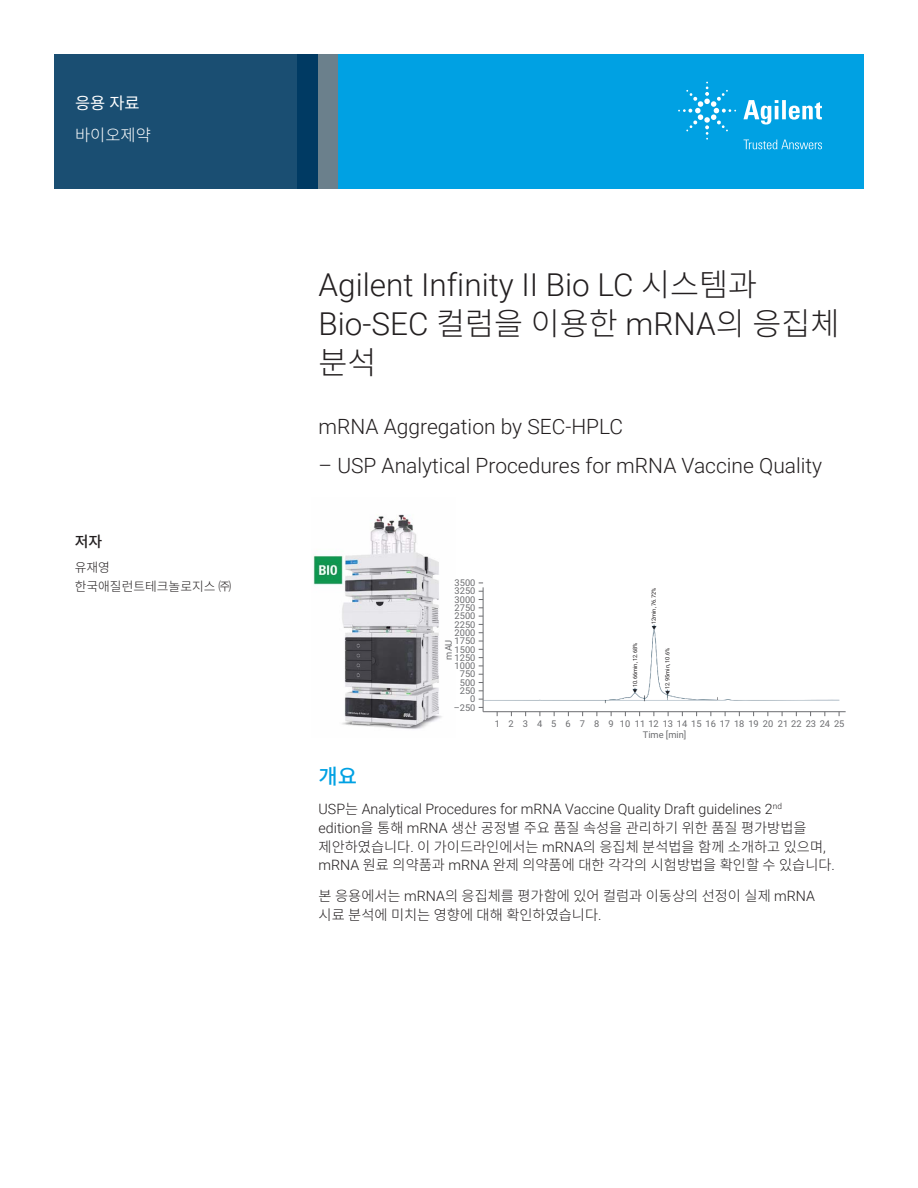
<style>
.page{position:relative;width:918px;height:1188px;background:#fff}
.page>*{position:absolute;margin:0;border:0;box-sizing:border-box;transform-origin:0 0}
.t1{font:300 31.5px/39px "Roboto";color:#231f20}
.t2{font:300 31.5px "Noto Sans CJ Kkr";color:#231f20}
.t3{font:300 21px "Roboto";color:#231f20}
.t4{font:500 21px "Noto Sans CJ Kkr";color:#00a1e3}
.t5{font:300 16.5px "Noto Sans CJ Kkr";color:#fff}
.t6{font:16.5px "Noto Sans CJ Kkr";color:#fff}
.t7{font:500 15px "Noto Sans CJ Kkr";color:#231f20}
.t8{font:300 14.25px/18.8px "Noto Sans CJ Kkr";color:#231f20}
.t9{font:300 14.25px "Roboto";color:#231f20}
.t10{font:300 12.75px/18.8px "Noto Sans CJ Kkr";color:#231f20}
.t11{font:9.3px/11.7px "Roboto";color:#6c6d70}
.t12{font:5.7px "Roboto";color:#231f20}
.s1{font-family:"Noto Sans CJ Kkr"}
.s2{font-family:"Roboto"}
</style>
<div class="page">
<div style="left:297px;top:54px;width:567px;height:135px;background:#00a1e3"></div>
<div style="left:54px;top:54px;width:243px;height:135px;background:#1a4e72"></div>
<div style="left:317px;top:54px;width:21px;height:135px;background:#6b808c"></div>
<div style="left:297px;top:54px;width:20px;height:135px;background:#003a63"></div>
<img style="left:313px;top:514px;width:129px;height:215px">
<img style="left:478px;top:582px;width:368px;height:135px">
<hr style="left:483px;top:711px;width:363px;height:1px;background:#6c6d70">
<hr style="left:483px;top:587px;width:1px;height:125px;background:#6c6d70">
<svg style="left:743px;top:100px;width:79px;height:25px"></svg>
<svg style="left:678px;top:82px;width:58px;height:58px"></svg>
<svg style="left:744px;top:140px;width:78px;height:9px"></svg>
<p class="t6" style="left:75px;top:93px;width:66px">응용 자료</p>
<p class="t5" style="left:75px;top:126px;width:77px">바이오제약</p>
<p class="t7" style="left:75px;top:533px;width:29px">저자</p>
<p class="t10" style="left:75px;top:558px;width:158px">유재영 한국애질런트테크놀로지스 ㈜</p>
<h1 class="t1" style="left:319px;top:264px;width:522px">Agilent Infinity II Bio LC <span class="s1">시스템과<br></span>Bio-SEC <span class="s1">컬럼을 이용한</span> mRNA<span class="s1">의 응집체</span></h1>
<h1 class="t2" style="left:319px;top:345px;width:59px">분석</h1>
<h2 class="t3" style="left:319px;top:411px;width:306px">mRNA Aggregation by SEC-HPLC</h2>
<h2 class="t3" style="left:319px;top:450px;width:505px">– USP Analytical Procedures for mRNA Vaccine Quality</h2>
<p class="t11" style="left:455px;top:577px;width:22px">3500</p>
<p class="t11" style="left:455px;top:585px;width:22px">3250</p>
<p class="t11" style="left:455px;top:593px;width:22px">3000</p>
<p class="t11" style="left:455px;top:602px;width:22px">2750</p>
<p class="t11" style="left:455px;top:610px;width:22px">2500</p>
<p class="t11" style="left:455px;top:618px;width:22px">2250</p>
<p class="t11" style="left:455px;top:626px;width:22px">2000</p>
<p class="t11" style="left:455px;top:635px;width:22px">1750</p>
<p class="t11" style="left:442px;top:660px;width:22px;rotate:-90deg">mAU</p>
<p class="t12" style="left:631px;top:687px;width:46px;rotate:-90deg">10.66min, 12.68%</p>
<p class="t11" style="left:455px;top:643px;width:22px">1500</p>
<p class="t11" style="left:455px;top:651px;width:22px">1250</p>
<p class="t11" style="left:455px;top:660px;width:22px">1000</p>
<p class="t11" style="left:460px;top:668px;width:17px">750</p>
<p class="t11" style="left:460px;top:676px;width:17px">500</p>
<p class="t11" style="left:460px;top:685px;width:17px">250</p>
<p class="t11" style="left:470px;top:693px;width:7px">0</p>
<p class="t11" style="left:454px;top:701px;width:23px">–250</p>
<p class="t12" style="left:650px;top:624px;width:39px;rotate:-90deg">12min, 76.72%</p>
<p class="t12" style="left:664px;top:689px;width:43px;rotate:-90deg">12.95min, 10.6%</p>
<p class="t11" style="left:495px;top:717px;width:7px">1</p>
<p class="t11" style="left:643px;top:717px;width:203px;text-indent:-134px">2 3 4 5 6 7 8 9 10 11 12 13 14 15 16 17 18 19 20 21 22 23 24 25<br>Time [min]</p>
<h2 class="t4" style="left:319px;top:764px;width:40px">개요</h2>
<p class="t9" style="left:319px;top:799px;width:465px">USP<span class="s1">는</span> Analytical Procedures for mRNA Vaccine Quality Draft guidelines 2<sup>nd</sup></p>
<p class="t8" style="left:319px;top:819px;width:518px"><span class="s2">edition</span>을 통해 <span class="s2">mRNA</span> 생산 공정별 주요 품질 속성을 관리하기 위한 품질 평가방법을 제안하였습니다<span class="s2">.</span> 이 가이드라인에서는 <span class="s2">mRNA</span>의 응집체 분석법을 함께 소개하고 있으며<span class="s2">, mRNA</span> 원료 의약품과 <span class="s2">mRNA</span> 완제 의약품에 대한 각각의 시험방법을 확인할 수 있습니다<span class="s2">.</span></p>
<p class="t8" style="left:319px;top:887px;width:498px">본 응용에서는 <span class="s2">mRNA</span>의 응집체를 평가함에 있어 컬럼과 이동상의 선정이 실제 <span class="s2">mRNA </span>시료 분석에 미치는 영향에 대해 확인하였습니다<span class="s2">.</span></p>
</div>
